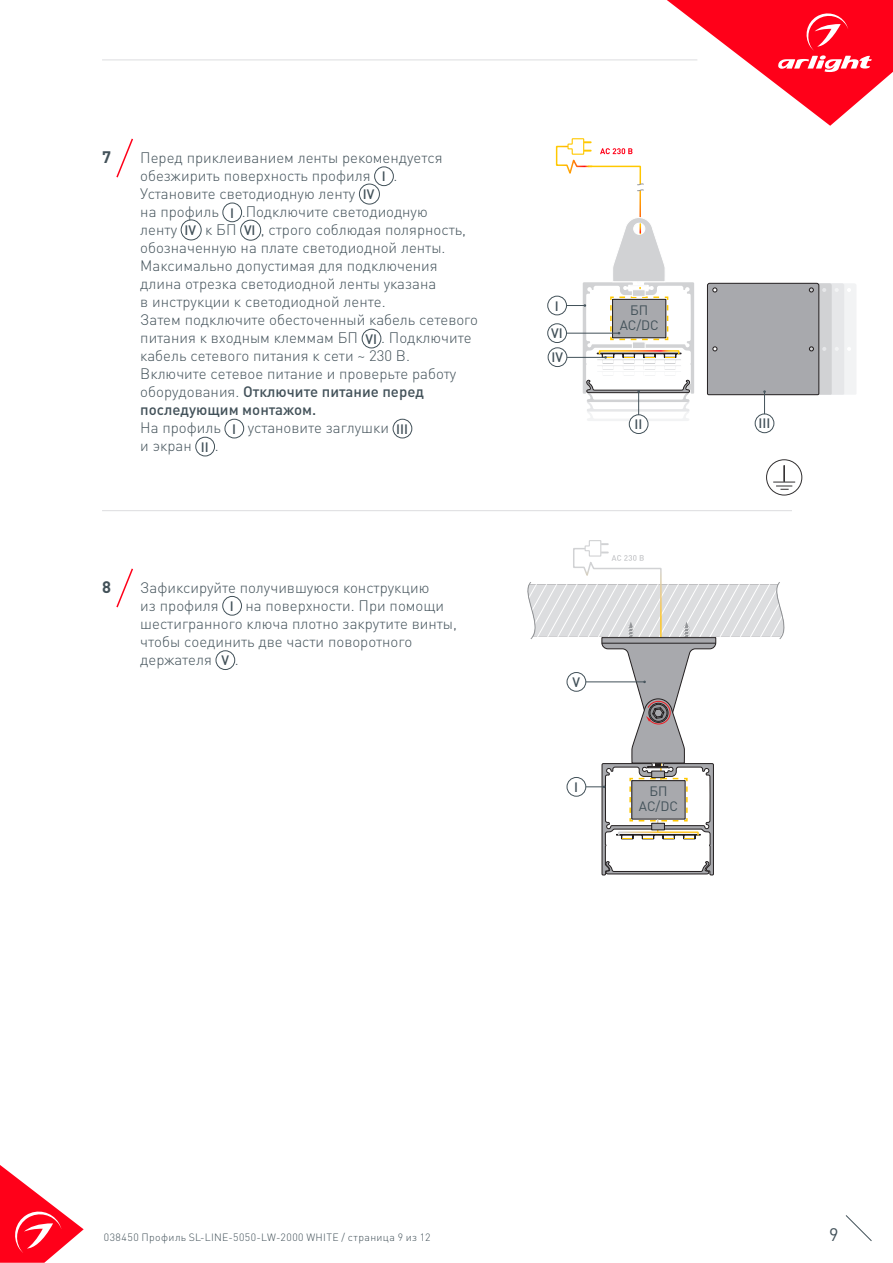
<style>
.page{position:relative;width:893px;height:1263px;background:#fff}
.page>*{position:absolute;margin:0;border:0;box-sizing:border-box;transform-origin:0 0}
.t1{font:18px "DIN Pro";color:#425159}
.t2{font:700 16.5px "DIN Pro";color:#425159}
.t3{font:300 15px/18px "DIN Pro";color:#425159}
.t4{font:500 13.5px "DIN Pro";color:#425159}
.t5{font:13.5px "DIN Pro";color:#425159}
.t6{font:300 10.5px "DIN Pro";letter-spacing:.04em;color:#425159}
.s1{font-weight:500}
</style>
<div class="page">
<svg style="left:0;top:1165px;width:84px;height:98px"></svg>
<svg style="left:845px;top:1215px;width:27px;height:26px"></svg>
<svg style="left:667px;top:0;width:226px;height:126px"></svg>
<hr style="left:102px;top:60px;width:595px;height:1px;background:#dcdddf">
<div style="left:374px;top:167px;width:20px;height:19px;border:1px solid #425159;border-radius:50%"></div>
<div style="left:359px;top:184px;width:21px;height:20px;border:1px solid #425159;border-radius:50%"></div>
<div style="left:223px;top:203px;width:19px;height:19px;border:1px solid #425159;border-radius:50%"></div>
<div style="left:181px;top:220px;width:20px;height:20px;border:1px solid #425159;border-radius:50%"></div>
<div style="left:240px;top:220px;width:21px;height:20px;border:1px solid #425159;border-radius:50%"></div>
<div style="left:362px;top:329px;width:19px;height:19px;border:1px solid #425159;border-radius:50%"></div>
<div style="left:225px;top:419px;width:19px;height:19px;border:1px solid #425159;border-radius:50%"></div>
<div style="left:393px;top:419px;width:19px;height:19px;border:1px solid #425159;border-radius:50%"></div>
<div style="left:196px;top:437px;width:19px;height:19px;border:1px solid #425159;border-radius:50%"></div>
<div style="left:223px;top:596px;width:19px;height:19px;border:1px solid #425159;border-radius:50%"></div>
<div style="left:216px;top:651px;width:19px;height:19px;border:1px solid #425159;border-radius:50%"></div>
<svg style="left:116px;top:138px;width:17px;height:40px"></svg>
<svg style="left:116px;top:568px;width:17px;height:40px"></svg>
<div style="left:548px;top:296px;width:19px;height:19px;border:1px solid #425159;border-radius:50%"></div>
<div style="left:766px;top:459px;width:36px;height:36px;border:1px solid #312f30;border-radius:50%"></div>
<svg style="left:773px;top:465px;width:22px;height:25px"></svg>
<div style="left:548px;top:348px;width:19px;height:19px;border:1px solid #425159;border-radius:50%"></div>
<div style="left:629px;top:415px;width:19px;height:19px;border:1px solid #425159;border-radius:50%"></div>
<div style="left:755px;top:414px;width:19px;height:19px;border:1px solid #425159;border-radius:50%"></div>
<svg style="left:707px;top:283px;width:149px;height:131px"></svg>
<div style="left:548px;top:324px;width:19px;height:19px;border:1px solid #425159;border-radius:50%"></div>
<svg style="left:555px;top:138px;width:139px;height:283px"></svg>
<hr style="left:102px;top:510px;width:690px;height:1px;background:#dcdddf">
<svg style="left:527px;top:540px;width:258px;height:335px"></svg>
<p class="t2" style="left:102px;top:146px;width:10px">7</p>
<p class="t3" style="left:140px;top:148px;width:304px">Перед приклеиванием ленты рекомендуется обезжирить поверхность профиля</p>
<p class="t4" style="left:382px;top:167px;width:5px">I</p>
<p class="t3" style="left:394px;top:166px;width:5px">.</p>
<p class="t3" style="left:140px;top:184px;width:217px">Установите светодиодную ленту</p>
<p class="t4" style="left:363px;top:185px;width:13px">IV</p>
<p class="t3" style="left:140px;top:202px;width:80px">на профиль</p>
<p class="t4" style="left:230px;top:203px;width:5px">I</p>
<p class="t3" style="left:242px;top:202px;width:187px">.Подключите светодиодную</p>
<p class="t3" style="left:140px;top:220px;width:38px">ленту</p>
<p class="t4" style="left:185px;top:221px;width:13px">IV</p>
<p class="t3" style="left:205px;top:220px;width:33px">к БП</p>
<p class="t4" style="left:244px;top:221px;width:13px">VI</p>
<p class="t3" style="left:140px;top:220px;width:339px;text-indent:121px">, строго соблюдая полярность, обозначенную на плате светодиодной ленты.<br>Максимально допустимая для подключения длина отрезка светодиодной ленты указана<br>в инструкции к светодиодной ленте.<br>Затем подключите обесточенный кабель сетевого питания к входным клеммам БП</p>
<p class="t3" style="left:140px;top:328px;width:333px;text-indent:241px">. Подключите кабель сетевого питания к сети ~ 230 В.<br>Включите сетевое питание и проверьте работу оборудования. <span class="s1">Отключите питание перед последующим монтажом.<br></span>На профиль</p>
<p class="t4" style="left:366px;top:330px;width:13px">VI</p>
<p class="t4" style="left:232px;top:420px;width:5px">I</p>
<p class="t3" style="left:248px;top:418px;width:143px">установите заглушки</p>
<p class="t4" style="left:396px;top:420px;width:13px">III</p>
<p class="t3" style="left:140px;top:436px;width:53px">и экран</p>
<p class="t4" style="left:201px;top:438px;width:9px">II</p>
<p class="t3" style="left:215px;top:436px;width:5px">.</p>
<p class="t2" style="left:102px;top:575px;width:10px">8</p>
<p class="t3" style="left:140px;top:578px;width:291px">Зафиксируйте получившуюся конструкцию из профиля</p>
<p class="t3" style="left:140px;top:596px;width:318px;text-indent:105px">на поверхности. При помощи шестигранного ключа плотно закрутите винты, чтобы соединить две части поворотного держателя</p>
<p class="t4" style="left:230px;top:597px;width:5px">I</p>
<p class="t4" style="left:221px;top:651px;width:9px">V</p>
<p class="t3" style="left:235px;top:650px;width:5px">.</p>
<p class="t4" style="left:555px;top:297px;width:5px">I</p>
<p class="t5" style="left:630px;top:301px;width:20px">БП</p>
<p class="t5" style="left:620px;top:316px;width:41px">AC/DC</p>
<p class="t4" style="left:551px;top:348px;width:13px">IV</p>
<p class="t4" style="left:551px;top:324px;width:13px">VI</p>
<p class="t4" style="left:634px;top:415px;width:9px">II</p>
<p class="t4" style="left:758px;top:414px;width:13px">III</p>
<p class="t4" style="left:572px;top:673px;width:9px">V</p>
<p class="t4" style="left:574px;top:778px;width:5px">I</p>
<p class="t5" style="left:649px;top:782px;width:20px">БП</p>
<p class="t5" style="left:639px;top:797px;width:41px">AC/DC</p>
<p class="t6" style="left:104px;top:1230px;width:328px">038450 Профиль SL-LINE-5050-LW-2000 WHITE / страница 9 из 12</p>
<p class="t1" style="left:829px;top:1222px;width:11px">9</p>
</div>
